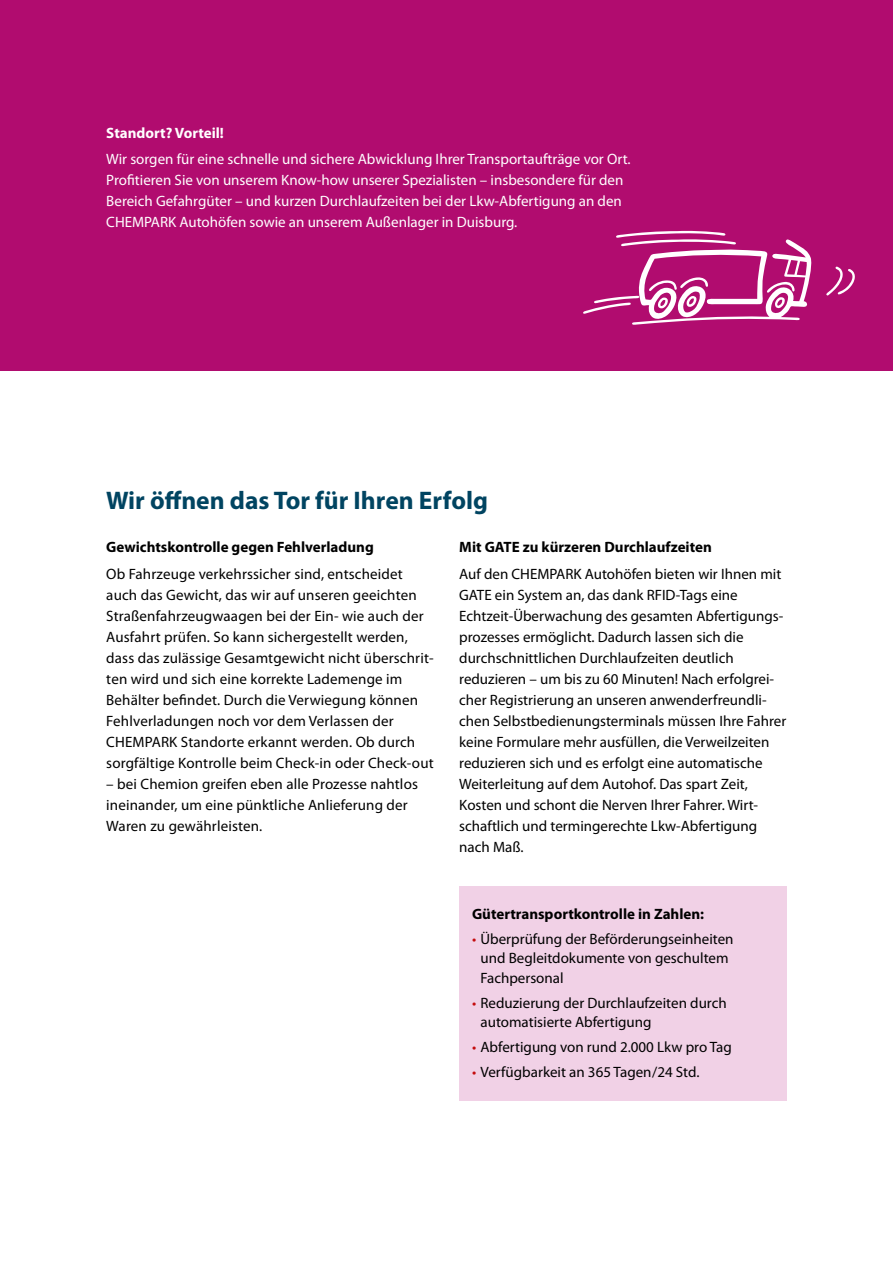
<style>
.page{position:relative;width:893px;height:1263px;background:#fff}
.page>*{position:absolute;margin:0;border:0;box-sizing:border-box;transform-origin:0 0}
.t1{font:700 25.5px "Myriad Pro";color:#004461}
.t2{font:15px/21px "Myriad Pro";color:#000}
.t3{font:15px/21px "Myriad Pro";color:#fff}
.t4{font:700 15px "Myriad Pro";color:#000}
.t5{font:700 15px "Myriad Pro";color:#fff}
.s1{color:#c40c0e}
</style>
<div class="page">
<div style="left:0;top:0;width:893px;height:371px;background:#b10c6f"></div>
<div style="left:459px;top:886px;width:328px;height:214px;background:#f1d1e6"></div>
<svg style="left:826px;top:266px;width:29px;height:30px"></svg>
<svg style="left:583px;top:231px;width:229px;height:94px"></svg>
<p class="t5" style="left:106px;top:123px;width:119px">Standort? Vorteil!</p>
<p class="t3" style="left:106px;top:148px;width:526px">Wir sorgen für eine schnelle und sichere Abwicklung Ihrer Transportaufträge vor Ort.<br>Profitieren Sie von unserem Know-how unserer Spezialisten – insbesondere für den Bereich Gefahrgüter – und kurzen Durchlaufzeiten bei der Lkw-Abfertigung an den CHEMPARK Autohöfen sowie an unserem Außenlager in Duisburg.</p>
<h1 class="t1" style="left:106px;top:484px;width:383px">Wir öffnen das Tor für Ihren Erfolg</h1>
<p class="t4" style="left:106px;top:537px;width:269px">Gewichtskontrolle gegen Fehlverladung</p>
<p class="t2" style="left:106px;top:563px;width:329px">Ob Fahrzeuge verkehrssicher sind, entscheidet auch das Gewicht, das wir auf unseren geeichten Straßenfahrzeugwaagen bei der Ein- wie auch der Ausfahrt prüfen. So kann sichergestellt werden, dass das zulässige Gesamtgewicht nicht überschrit&shy;ten wird und sich eine korrekte Lademenge im Behälter befindet. Durch die Verwiegung können Fehlverladungen noch vor dem Verlassen der CHEMPARK Standorte erkannt werden. Ob durch sorgfältige Kontrolle beim Check-in oder Check-out</p>
<p class="t2" style="left:106px;top:773px;width:313px">– bei Chemion greifen eben alle Prozesse nahtlos ineinander, um eine pünktliche Anlieferung der<br>Waren zu gewährleisten.</p>
<p class="t4" style="left:459px;top:537px;width:254px">Mit GATE zu kürzeren Durchlaufzeiten</p>
<p class="t2" style="left:459px;top:563px;width:328px">Auf den CHEMPARK Autohöfen bieten wir Ihnen mit GATE ein System an, das dank RFID-Tags eine Echtzeit-Überwachung des gesamten Abfertigungs&shy;prozesses ermöglicht. Dadurch lassen sich die durchschnittlichen Durchlaufzeiten deutlich reduzieren – um bis zu 60 Minuten! Nach erfolgrei&shy;cher Registrierung an unseren anwenderfreundli&shy;chen Selbstbedienungsterminals müssen Ihre Fahrer keine Formulare mehr ausfüllen, die Verweilzeiten reduzieren sich und es erfolgt eine automatische Weiterleitung auf dem Autohof. Das spart Zeit, Kosten und schont die Nerven Ihrer Fahrer. Wirt&shy;schaftlich und termingerechte Lkw-Abfertigung nach Maß.</p>
<p class="t4" style="left:472px;top:904px;width:234px">Gütertransportkontrolle in Zahlen:</p>
<p class="t2" style="left:480px;top:929px;width:255px;line-height:19.5px;text-indent:-9px"><span class="s1">•</span> Überprüfung der Beförderungseinheiten und Begleitdokumente von geschultem<br>Fachpersonal</p>
<p class="t2" style="left:480px;top:992px;width:248px;line-height:19.5px;text-indent:-9px"><span class="s1">•</span> Reduzierung der Durchlaufzeiten durch automatisierte Abfertigung</p>
<p class="t2" style="left:472px;top:1036px;width:261px"><span class="s1">•</span> Abfertigung von rund 2.000 Lkw pro Tag</p>
<p class="t2" style="left:472px;top:1061px;width:229px"><span class="s1">•</span> Verfügbarkeit an 365 Tagen/24 Std.</p>
</div>
